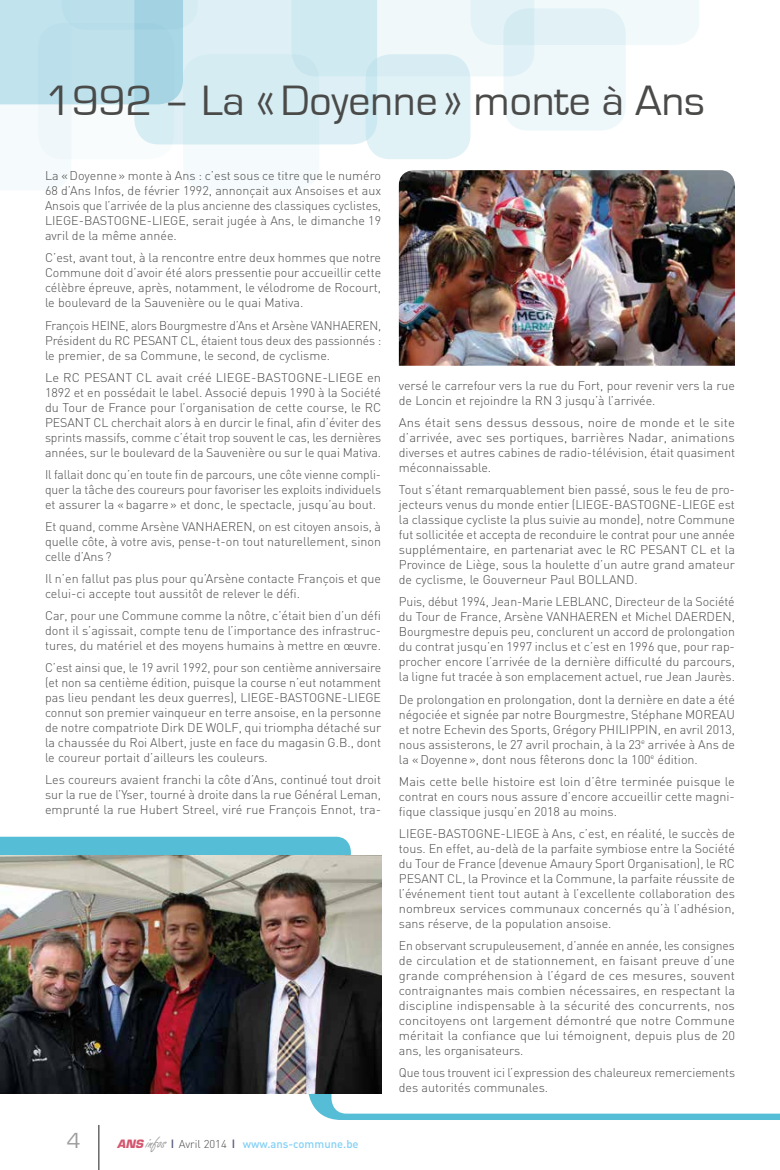
<style>
.page{position:relative;width:780px;height:1170px;background:#fff}
.page>*{position:absolute;margin:0;border:0;box-sizing:border-box;transform-origin:0 0}
.t1{font:43.75px "Eurostile";color:#4a4a49}
.t2{font:22.5px "Eurostile";color:#9d9d9c}
.t3{font:300 12.5px/15px "DIN";color:#4a4a49;text-align:justify}
.t4{font:300 12.5px/15px "DIN";color:#4a4a49;text-align:justify;scale:1.05 1}
.t5{font:300 12.5px/15px "DIN";color:#4a4a49;text-align:justify;scale:.96 1}
.t6{font:500 11.25px "DIN";color:#83d0f5}
.s1{font-family:"Eurostile";font-weight:700;font-style:italic;color:#d4576e}
.s2{font-family:"Freestyle Script";font-weight:400;font-size:17.5px;color:#9d9d9c}
.s3{font-family:"Eurostile";font-weight:700;color:#585c7a}
.s4{font-weight:300;color:#4a4a49}
</style>
<div class="page">
<svg style="left:0;top:0;width:699px;height:190px"></svg>
<div style="left:0;top:836px;width:351px;height:19px;background:#56bdd6"></div>
<svg style="left:307px;top:1041px;width:473px;height:78px"></svg>
<hr style="left:98px;top:1124px;width:1px;height:45px;background:#4a4a49">
<img style="left:0;top:855px;width:381px;height:238px">
<img style="left:399px;top:170px;width:336px;height:196px">
<h1 class="t1" style="left:45px;top:77px;width:661px">1992 – La «Doyenne» monte à Ans</h1>
<p class="t3" style="left:45px;top:168px;width:337px">La «Doyenne» monte à Ans : c’est sous ce titre que le numéro 68 d’Ans Infos, de février 1992, annonçait aux Ansoises et aux Ansois que l’arrivée de la plus ancienne des classiques cyclistes, LIEGE-BASTOGNE-LIEGE, serait jugée à Ans, le dimanche 19 avril de la même année.</p>
<p class="t3" style="left:45px;top:250px;width:337px">C’est, avant tout, à la rencontre entre deux hommes que notre Commune doit d’avoir été alors pressentie pour accueillir cette célèbre épreuve, après, notamment, le vélodrome de Rocourt, le boulevard de la Sauvenière ou le quai Mativa.</p>
<p class="t5" style="left:45px;top:317px;width:352px">François HEINE, alors Bourgmestre d’Ans et Arsène VANHAEREN, Président du RC PESANT CL, étaient tous deux des passionnés : le premier, de sa Commune, le second, de cyclisme.</p>
<p class="t3" style="left:45px;top:369px;width:338px">Le RC PESANT CL avait créé LIEGE-BASTOGNE-LIEGE en 1892 et en possédait le label. Associé depuis 1990 à la Société du Tour de France pour l’organisation de cette course, le RC PESANT CL cherchait alors à en durcir le final, afin d’éviter des sprints massifs, comme c’était trop souvent le cas, les dernières années, sur le boulevard de la Sauvenière ou sur le quai Mativa.</p>
<p class="t3" style="left:45px;top:466px;width:337px">Il fallait donc qu’en toute fin de parcours, une côte vienne compli&shy;quer la tâche des coureurs pour favoriser les exploits individuels et assurer la «bagarre» et donc, le spectacle, jusqu’au bout.</p>
<p class="t3" style="left:45px;top:518px;width:337px">Et quand, comme Arsène VANHAEREN, on est citoyen ansois, à quelle côte, à votre avis, pense-t-on tout naturellement, sinon celle d’Ans ?</p>
<p class="t3" style="left:45px;top:571px;width:337px">Il n’en fallut pas plus pour qu’Arsène contacte François et que celui-ci accepte tout aussitôt de relever le défi.</p>
<p class="t3" style="left:45px;top:608px;width:337px">Car, pour une Commune comme la nôtre, c’était bien d’un défi dont il s’agissait, compte tenu de l’importance des infrastruc&shy;tures, du matériel et des moyens humains à mettre en œuvre.</p>
<p class="t3" style="left:45px;top:660px;width:338px">C’est ainsi que, le 19 avril 1992, pour son centième anniversaire (et non sa centième édition, puisque la course n’eut notamment pas lieu pendant les deux guerres), LIEGE-BASTOGNE-LIEGE connut son premier vainqueur en terre ansoise, en la personne de notre compatriote Dirk DE WOLF, qui triompha détaché sur la chaussée du Roi Albert, juste en face du magasin G.B., dont le coureur portait d’ailleurs les couleurs.</p>
<p class="t3" style="left:45px;top:772px;width:337px">Les coureurs avaient franchi la côte d’Ans, continué tout droit sur la rue de l’Yser, tourné à droite dans la rue Général Leman, emprunté la rue Hubert Streel, viré rue François Ennot, tra-</p>
<h2 class="t2" style="left:67px;top:1128px;width:15px">4</h2>
<p class="t6" style="left:117px;top:1136px;width:243px"><span class="s1">ANS</span> <span class="s2">infos</span> <span class="s3">|</span> <span class="s4">Avril 2014</span> <span class="s3">|</span> www.ans-commune.be</p>
<p class="t3" style="left:399px;top:378px;width:337px">versé le carrefour vers la rue du Fort, pour revenir vers la rue de Loncin et rejoindre la RN 3 jusqu’à l’arrivée.</p>
<p class="t4" style="left:399px;top:415px;width:322px">Ans était sens dessus dessous, noire de monde et le site d’arrivée, avec ses portiques, barrières Nadar, animations diverses et autres cabines de radio-télévision, était quasiment méconnaissable.</p>
<p class="t3" style="left:399px;top:482px;width:338px">Tout s’étant remarquablement bien passé, sous le feu de pro&shy;jecteurs venus du monde entier (LIEGE-BASTOGNE-LIEGE est la classique cycliste la plus suivie au monde), notre Commune fut sollicitée et accepta de reconduire le contrat pour une année supplémentaire, en partenariat avec le RC PESANT CL et la Province de Liège, sous la houlette d’un autre grand amateur de cyclisme, le Gouverneur Paul BOLLAND.</p>
<p class="t3" style="left:399px;top:594px;width:337px">Puis, début 1994, Jean-Marie LEBLANC, Directeur de la Société du Tour de France, Arsène VANHAEREN et Michel DAERDEN, Bourgmestre depuis peu, conclurent un accord de prolongation du contrat jusqu’en 1997 inclus et c’est en 1996 que, pour rap&shy;procher encore l’arrivée de la dernière difficulté du parcours, la ligne fut tracée à son emplacement actuel, rue Jean Jaurès.</p>
<p class="t3" style="left:399px;top:691px;width:338px">De prolongation en prolongation, dont la dernière en date a été négociée et signée par notre Bourgmestre, Stéphane MOREAU et notre Echevin des Sports, Grégory PHILIPPIN, en avril 2013, nous assisterons, le 27 avril prochain, à la 23<sup>e</sup> arrivée à Ans de la «Doyenne», dont nous fêterons donc la 100<sup>e</sup> édition.</p>
<p class="t3" style="left:399px;top:773px;width:337px">Mais cette belle histoire est loin d’être terminée puisque le contrat en cours nous assure d’encore accueillir cette magni&shy;fique classique jusqu’en 2018 au moins.</p>
<p class="t3" style="left:399px;top:825px;width:337px">LIEGE-BASTOGNE-LIEGE à Ans, c’est, en réalité, le succès de tous. En effet, au-delà de la parfaite symbiose entre la Société du Tour de France (devenue Amaury Sport Organisation), le RC PESANT CL, la Province et la Commune, la parfaite réussite de l’événement tient tout autant à l’excellente collaboration des nombreux services communaux concernés qu’à l’adhésion, sans réserve, de la population ansoise.</p>
<p class="t3" style="left:399px;top:937px;width:338px">En observant scrupuleusement, d’année en année, les consignes de circulation et de stationnement, en faisant preuve d’une grande compréhension à l’égard de ces mesures, souvent contraignantes mais combien nécessaires, en respectant la discipline indispensable à la sécurité des concurrents, nos concitoyens ont largement démontré que notre Commune méritait la confiance que lui témoignent, depuis plus de 20 ans, les organisateurs.</p>
<p class="t3" style="left:399px;top:1064px;width:338px">Que tous trouvent ici l’expression des chaleureux remerciements des autorités communales.</p>
</div>
